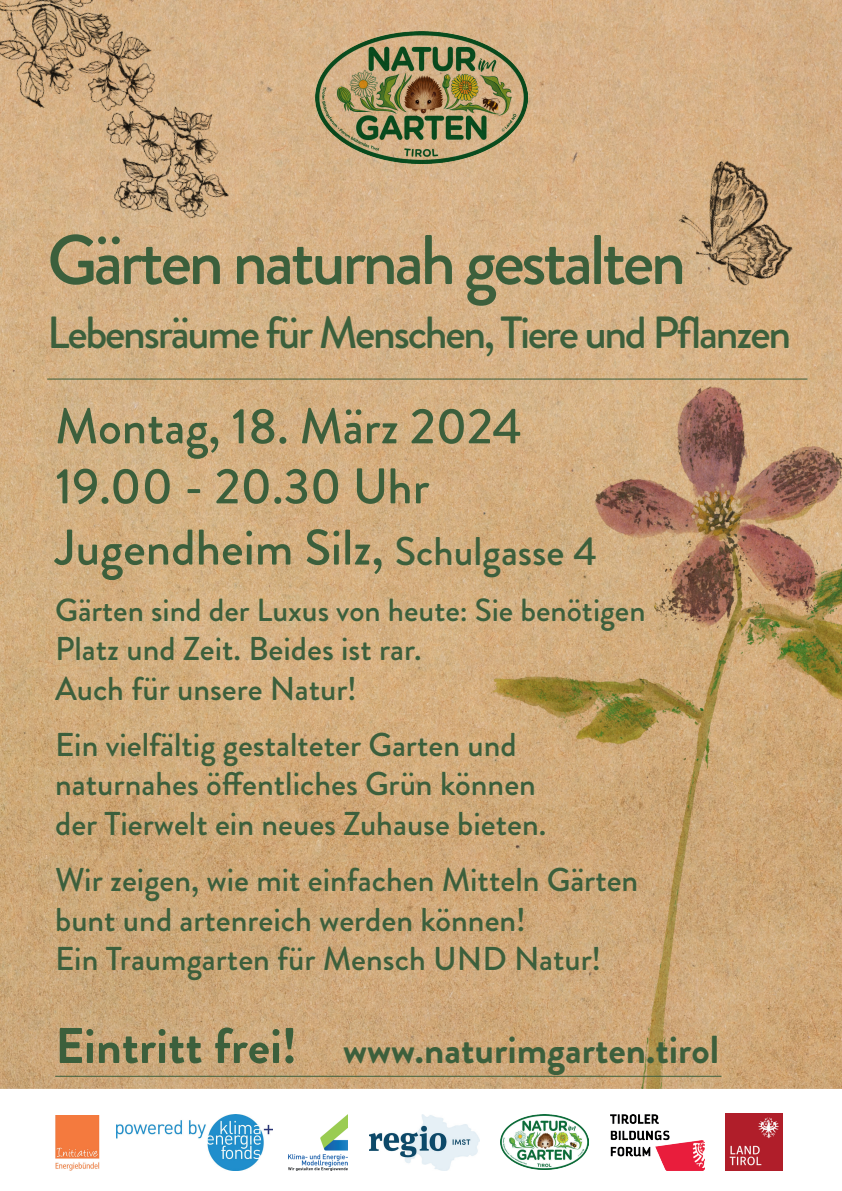
<style>
.page{position:relative;width:842px;height:1191px;background:#fff}
.page>*{position:absolute;margin:0;border:0;box-sizing:border-box;transform-origin:0 0}
.t1{font:500 70px "Brandon Grotesque";letter-spacing:-.05em;color:#3c5f3c}
.t2{font:500 50px/60.6px "Brandon Grotesque";color:#3c5f3c}
.t3{font:500 45px "Brandon Grotesque";letter-spacing:-.05em;color:#3c5f3c}
.t4{font:700 39px "Brandon Grotesque";color:#3c5f3c}
.t5{font:500 33px/39.6px "Brandon Grotesque";color:#3c5f3c}
.t6{font:500 32px "Brandon Grotesque";color:#3c5f3c}
.s1{font-size:40px}
.s2{font-size:50px}
</style>
<div class="page">
<img style="left:0;top:0;width:842px;height:1089px">
<img style="left:481px;top:351px;width:361px;height:738px">
<hr style="left:47px;top:378px;width:760px;height:1px;background:#3c5f3c">
<img style="left:613px;top:101px;width:229px;height:265px">
<img style="left:611px;top:1114px;width:94px;height:56px">
<img style="left:289px;top:1114px;width:59px;height:56px">
<img style="left:116px;top:1114px;width:156px;height:56px">
<img style="left:55px;top:1115px;width:44px;height:55px">
<img style="left:500px;top:1114px;width:89px;height:55px">
<img style="left:0;top:0;width:302px;height:236px">
<img style="left:369px;top:1114px;width:110px;height:56px">
<hr style="left:55px;top:1075px;width:666px;height:1px;background:#3c5f3c">
<img style="left:725px;top:1113px;width:57px;height:57px">
<img style="left:316px;top:31px;width:211px;height:132px">
<h1 class="t1" style="left:47px;top:211px;width:641px">Gärten naturnah gestalten</h1>
<h3 class="t3" style="left:47px;top:301px;width:746px">Lebensräume für Menschen, Tiere und Pflanzen</h3>
<h2 class="t2" style="left:55px;top:397px;width:543px">Montag, 18. März 2024<br>19.00 - 20.30 Uhr<br>Jugendheim Silz, <span class="s1">Schulgasse 4</span></h2>
<p class="t6" style="left:55px;top:587px;width:592px">Gärten sind der Luxus von heute: Sie benötigen</p>
<p class="t5" style="left:55px;top:629px;width:368px">Platz und Zeit. Beides ist rar.<br>Auch für unsere Natur!</p>
<p class="t5" style="left:55px;top:725px;width:493px">Ein vielfältig gestalteter Garten und naturnahes öffentliches Grün können der Tierwelt ein neues Zuhause bieten.</p>
<p class="t5" style="left:55px;top:860px;width:585px">Wir zeigen, wie mit einfachen Mitteln Gärten bunt und artenreich werden können!<br>Ein Traumgarten für Mensch UND Natur!</p>
<p class="t4" style="left:55px;top:1022px;width:665px"><span class="s2">Eintritt frei!</span> www.naturimgarten.tirol</p>
</div>
